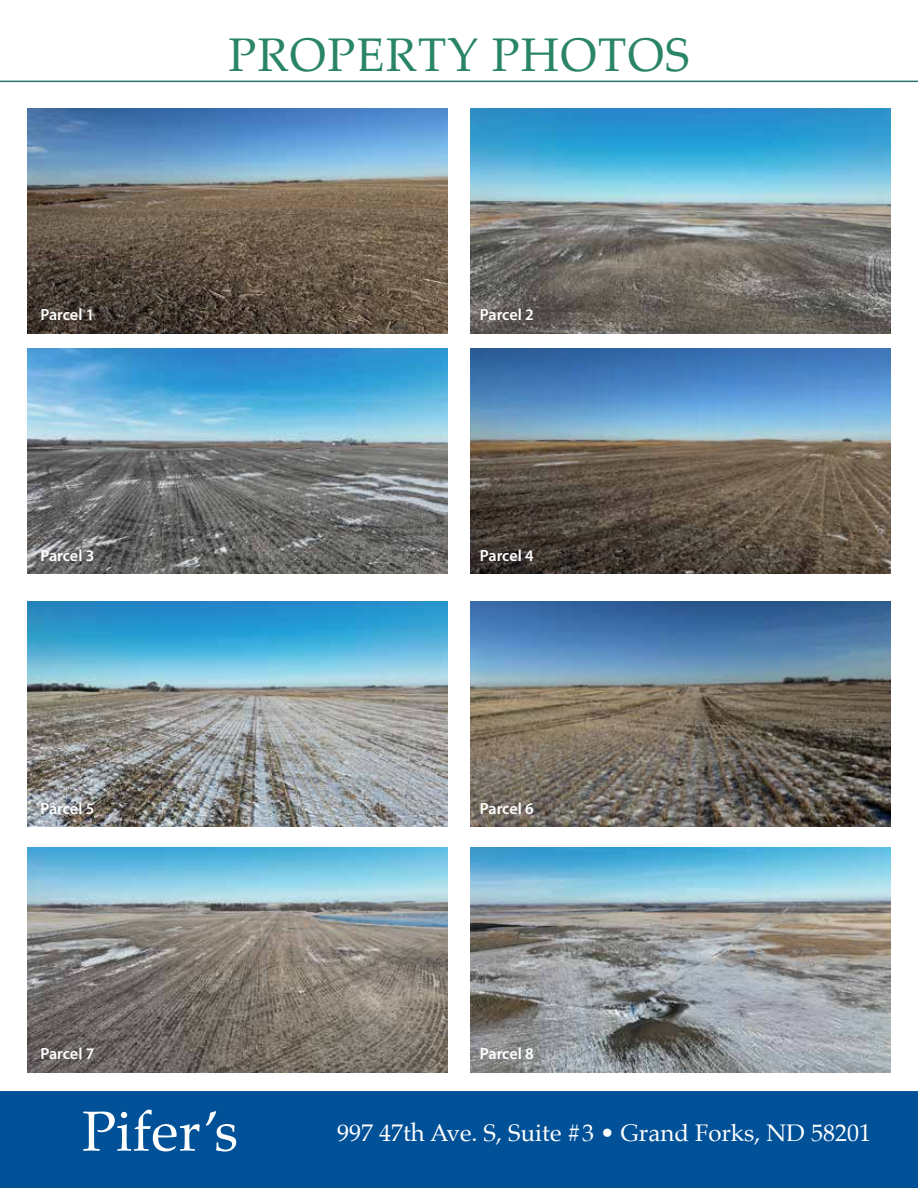
<style>
.page{position:relative;width:918px;height:1188px;background:#fff}
.page>*{position:absolute;margin:0;border:0;box-sizing:border-box;transform-origin:0 0}
.t1{font:56.55px "Palatino Linotype";color:#fff}
.t2{font:47.25px "Palatino Linotype";letter-spacing:.03em;color:#298564}
.t3{font:24px "Palatino";color:#fff}
.t4{font:600 16.2px "Myriad Pro";letter-spacing:-.01em;color:#fff}
</style>
<div class="page">
<div style="left:0;top:1091px;width:918px;height:97px;background:#005198"></div>
<hr style="left:0;top:81px;width:918px;height:1px;background:#2e736d">
<img style="left:27px;top:108px;width:421px;height:225px">
<img style="left:27px;top:349px;width:421px;height:225px">
<img style="left:27px;top:602px;width:421px;height:225px">
<img style="left:27px;top:847px;width:421px;height:225px">
<img style="left:470px;top:108px;width:421px;height:225px">
<img style="left:470px;top:349px;width:421px;height:225px">
<img style="left:470px;top:602px;width:421px;height:225px">
<img style="left:470px;top:847px;width:421px;height:225px">
<h2 class="t2" style="left:229px;top:21px;width:462px">PROPERTY PHOTOS</h2>
<p class="t4" style="left:40px;top:304px;width:56px">Parcel 1</p>
<p class="t4" style="left:480px;top:304px;width:56px">Parcel 2</p>
<p class="t4" style="left:40px;top:545px;width:56px">Parcel 3</p>
<p class="t4" style="left:480px;top:545px;width:56px">Parcel 4</p>
<p class="t4" style="left:40px;top:798px;width:56px">Parcel 5</p>
<p class="t4" style="left:480px;top:798px;width:56px">Parcel 6</p>
<p class="t4" style="left:40px;top:1044px;width:56px">Parcel 7</p>
<p class="t4" style="left:480px;top:1044px;width:56px">Parcel 8</p>
<h1 class="t1" style="left:82px;top:1091px;width:158px">Pifer’s</h1>
<h3 class="t3" style="left:337px;top:1113px;width:535px">997 47th Ave. S, Suite #3 • Grand Forks, ND 58201</h3>
</div>
